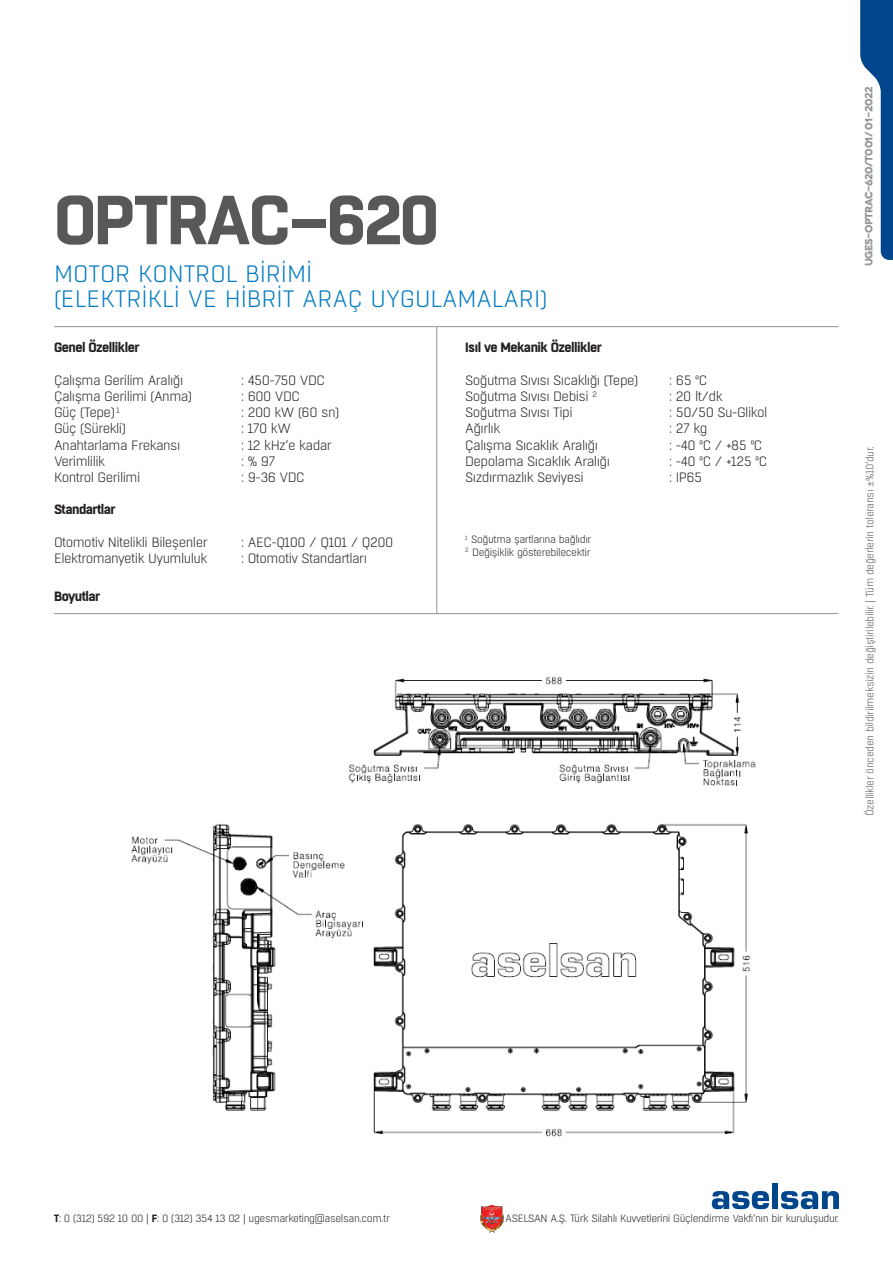
<style>
.page{position:relative;width:893px;height:1263px;background:#fff}
.page>*{position:absolute;margin:0;border:0;box-sizing:border-box;transform-origin:0 0}
.t1{font:700 69.15px "Boxed";letter-spacing:-.04em;color:#57585a}
.t2{font:300 23.7px "Boxed";letter-spacing:-.005em;color:#007ac2}
.t3{font:300 13.5px "Boxed";letter-spacing:-.04em;color:#231f20}
.sda{font:700 13.5px "Boxed";letter-spacing:-.04em;color:#231f20}
.t4{font:300 10.5px "Boxed";letter-spacing:-.04em;color:#231f20}
.t5{font:300 10.5px "Boxed";letter-spacing:-.04em;color:#57585a}
.t6{font:700 10.5px "Novecentowide";letter-spacing:-.04em;color:#939598}
.s1{font-family:"Minion Pro";font-weight:400}
.s2{font-weight:700}
</style>
<div class="page">
<img style="left:480px;top:1204px;width:23px;height:28px">
<svg style="left:712px;top:1191px;width:57px;height:18px"></svg>
<div style="left:772px;top:1183px;width:6px;height:26px;background:#01468c"></div>
<svg style="left:781px;top:1191px;width:58px;height:18px"></svg>
<svg style="left:860px;top:0;width:33px;height:260px"></svg>
<hr style="left:437px;top:326px;width:1px;height:287px;background:#939598">
<hr style="left:54px;top:326px;width:784px;height:1px;background:#939598">
<hr style="left:54px;top:613px;width:784px;height:1px;background:#939598">
<img style="left:131px;top:676px;width:625px;height:461px">
<p class="t1" style="left:54px;top:174px;width:387px">OPTRAC–620</p>
<p class="t2" style="left:54px;top:259px;width:260px">MOTOR KONTROL BIRIMI</p>
<p class="t2" style="left:54px;top:284px;width:495px">(ELEKTRIKLI VE HIBRIT ARAÇ UYGULAMALARI)</p>
<p class="sda" style="left:54px;top:339px;width:87px">Genel Özellikler</p>
<p class="t3" style="left:54px;top:372px;width:131px">Çalışma Gerilim Aralığı</p>
<p class="t3" style="left:241px;top:372px;width:86px">: 450-750 VDC</p>
<p class="t3" style="left:54px;top:388px;width:139px">Çalışma Gerilimi (Anma)</p>
<p class="t3" style="left:241px;top:388px;width:61px">: 600 VDC</p>
<p class="t3" style="left:54px;top:404px;width:67px">Güç (Tepe) <sup>1</sup></p>
<p class="t3" style="left:241px;top:404px;width:100px">: 200 kW (60 sn)</p>
<p class="t3" style="left:54px;top:420px;width:73px">Güç (Sürekli)</p>
<p class="t3" style="left:241px;top:420px;width:51px">: 170 kW</p>
<p class="t3" style="left:54px;top:437px;width:128px">Anahtarlama Frekansı</p>
<p class="t3" style="left:241px;top:437px;width:92px">: 12 kHz’e kadar</p>
<p class="t3" style="left:54px;top:453px;width:53px">Verimlilik</p>
<p class="t3" style="left:241px;top:453px;width:36px">: % 97</p>
<p class="t3" style="left:54px;top:469px;width:88px">Kontrol Gerilimi</p>
<p class="t3" style="left:241px;top:469px;width:65px">: 9-36 VDC</p>
<p class="sda" style="left:54px;top:501px;width:63px">Standartlar</p>
<p class="t3" style="left:54px;top:534px;width:155px">Otomotiv Nitelikli Bileşenler</p>
<p class="t3" style="left:241px;top:534px;width:154px">: AEC-Q100 / Q101 / Q200</p>
<p class="t3" style="left:54px;top:550px;width:155px">Elektromanyetik Uyumluluk</p>
<p class="t3" style="left:241px;top:550px;width:127px">: Otomotiv Standartları</p>
<p class="sda" style="left:54px;top:588px;width:48px">Boyutlar</p>
<p class="sda" style="left:465px;top:339px;width:138px">Isıl ve Mekanik Özellikler</p>
<p class="t3" style="left:465px;top:372px;width:175px">Soğutma Sıvısı Sıcaklığı (Tepe)</p>
<p class="t3" style="left:669px;top:372px;width:40px">: 65 ºC</p>
<p class="t3" style="left:465px;top:388px;width:133px">Soğutma Sıvısı Debisi <sup>2</sup></p>
<p class="t3" style="left:669px;top:388px;width:55px">: 20 lt/dk</p>
<p class="t3" style="left:465px;top:404px;width:109px">Soğutma Sıvısı Tipi</p>
<p class="t3" style="left:669px;top:404px;width:100px">: 50/50 Su-Glikol</p>
<p class="t3" style="left:465px;top:420px;width:37px">Ağırlık</p>
<p class="t3" style="left:669px;top:420px;width:40px">: 27 kg</p>
<p class="t3" style="left:465px;top:437px;width:134px">Çalışma Sıcaklık Aralığı</p>
<p class="t3" style="left:669px;top:437px;width:95px">: -40 ºC / +85 ºC</p>
<p class="t3" style="left:465px;top:453px;width:146px">Depolama Sıcaklık Aralığı</p>
<p class="t3" style="left:669px;top:453px;width:100px">: -40 ºC / +125 ºC</p>
<p class="t3" style="left:465px;top:469px;width:120px">Sızdırmazlık Seviyesi</p>
<p class="t3" style="left:669px;top:469px;width:35px">: IP65</p>
<p class="t4" style="left:465px;top:533px;width:128px"><sup>1</sup> Soğutma şartlarına bağlıdır</p>
<p class="t4" style="left:465px;top:546px;width:127px"><sup>2</sup> Değişiklik gösterebilecektir</p>
<p class="t6" style="left:862px;top:266px;width:181px;rotate:-90deg">UGES-OPTRAC-620/T001/ 01-2022</p>
<p class="t5" style="left:863px;top:816px;width:371px;rotate:-90deg">Özellikler önceden bildirilmeksizin değiştirilebilir. | Tüm değerlerin toleransı <span class="s1">±</span>%10’dur.</p>
<p class="t4" style="left:54px;top:1212px;width:338px"><span class="s2">T</span>: 0 (312) 592 10 00 | <span class="s2">F</span>: 0 (312) 354 13 02 | ugesmarketing@aselsan.com.tr</p>
<p class="t4" style="left:505px;top:1212px;width:335px">ASELSAN A.Ş. Türk Silahlı Kuvvetlerini Güçlendirme Vakfı’nın bir kuruluşudur.</p>
</div>
